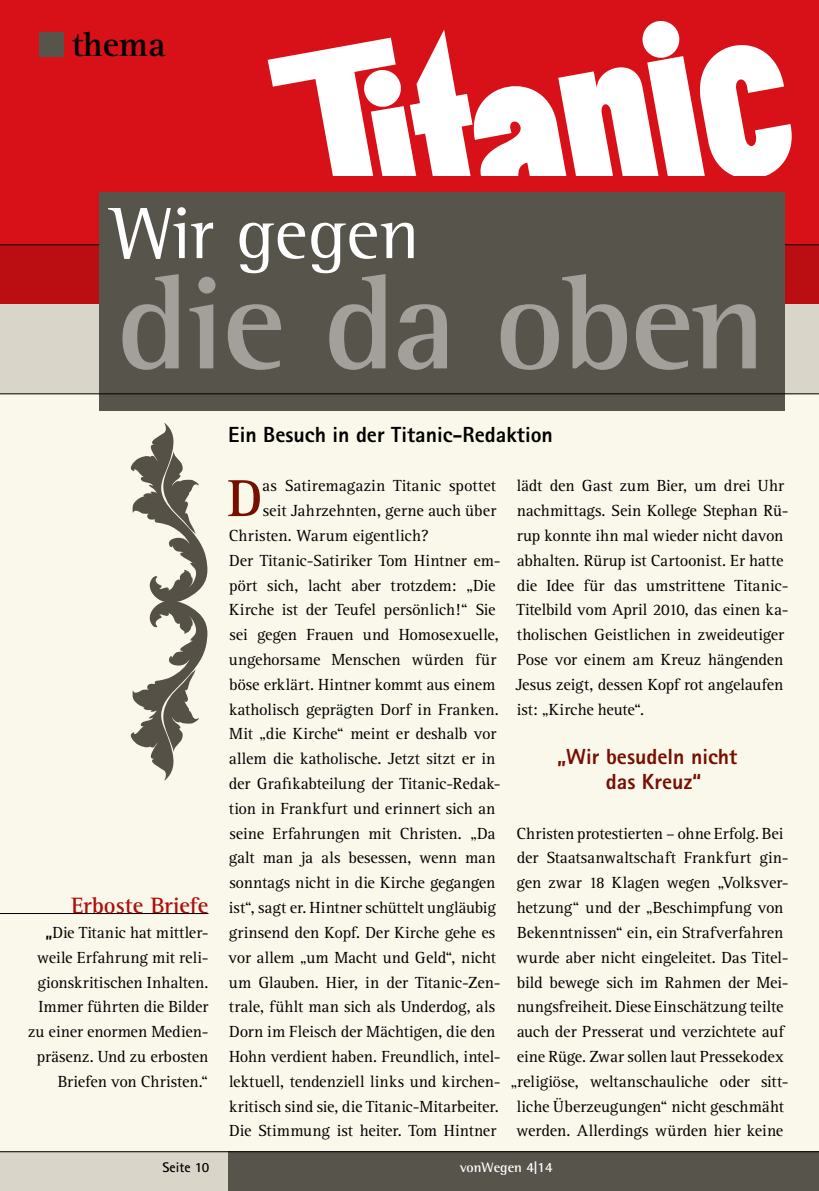
<style>
.page{position:relative;width:819px;height:1191px;background:#faf8eb}
.page>*{position:absolute;margin:0;border:0;box-sizing:border-box;transform-origin:0 0}
.t1{font:700 134.75px "Rotis Semi Serif";letter-spacing:-.015em;color:#a3a09b}
.t2{font:74.38px "Rotis Semi Serif";color:#fff}
.t3{font:700 53.9px "Rotis Serif";color:#770f00}
.t4{font:700 35px "Rotis Serif";color:#000}
.t5{font:700 22.75px "Rotis Semi Serif";color:#ae0f0a}
.t6{font:800 21.88px "Rotis Sans Serif";color:#000}
.t7{font:800 21.88px/24.8px "Rotis Sans Serif";color:#770f00;text-align:center}
.t8{font:16.62px/24.8px "Rotis Serif";color:#000}
.t9{font:700 14px "Rotis Semi Serif";color:#fff}
.t10{font:700 14px "Rotis Sans Serif";color:#000}
.s1{font-family:"Rotis Sans Serif";font-weight:800}
.s2{font-family:"Rotis Sans Serif"}
</style>
<div class="page">
<div style="left:0;top:0;width:819px;height:303px;background:#d71117"></div>
<svg style="left:268px;top:21px;width:524px;height:155px;fill:#fff"></svg>
<div style="left:0;top:1151px;width:819px;height:40px;background:#d9d5c8"></div>
<div style="left:228px;top:1151px;width:591px;height:40px;background:#57544c"></div>
<hr style="left:0;top:1151px;width:819px;height:1px;background:#000">
<svg style="left:0;top:245px;width:819px;height:148px;background:#cc857f"></svg>
<hr style="left:0;top:244px;width:819px;height:1px;background:#000">
<div style="left:99px;top:192px;width:685px;height:218px;background:#57544c"></div>
<hr style="left:0;top:393px;width:819px;height:1px;background:#000">
<hr style="left:0;top:913px;width:208px;height:1px;background:#000">
<svg style="left:130px;top:422px;width:78px;height:358px"></svg>
<div style="left:40px;top:32px;width:24px;height:24px;background:#57544c"></div>
<h3 class="t4" style="left:71px;top:24px;width:96px">thema</h3>
<h2 class="t2" style="left:112px;top:190px;width:309px">Wir gegen</h2>
<h1 class="t1" style="left:117px;top:242px;width:651px">die da oben</h1>
<h3 class="t5" style="left:71px;top:891px;width:138px">Erboste Briefe</h3>
<p class="t8" style="left:28px;top:920px;width:182px;text-align:right"><span class="s1">„</span>Die Titanic hat mittler&shy;weile Erfahrung mit reli&shy;gionskritischen Inhalten.<br>Immer führten die Bilder zu einer enormen Medien&shy;präsenz. Und zu erbosten<br>Briefen von Christen.“</p>
<h3 class="t6" style="left:228px;top:420px;width:326px">Ein Besuch in der Titanic-Redaktion</h3>
<h3 class="t3" style="left:227px;top:466px;width:36px">D</h3>
<p class="t8" style="left:262px;top:474px;width:235px">as Satiremagazin Titanic spottet</p>
<p class="t8" style="left:263px;top:498px;width:235px">seit Jahrzehnten, gerne auch über</p>
<p class="t8" style="left:229px;top:523px;width:202px">Christen. Warum eigentlich?</p>
<p class="t8" style="left:229px;top:548px;width:273px">Der Titanic-Satiriker Tom Hintner em-</p>
<p class="t8" style="left:229px;top:573px;width:268px">pört sich, lacht aber trotzdem: „Die</p>
<p class="t8" style="left:229px;top:598px;width:268px">Kirche ist der Teufel persönlich!“ Sie</p>
<p class="t8" style="left:229px;top:622px;width:271px">sei gegen Frauen und Homosexuelle,</p>
<p class="t8" style="left:229px;top:647px;width:269px">ungehorsame Menschen würden für</p>
<p class="t8" style="left:229px;top:672px;width:268px">böse erklärt. Hintner kommt aus einem</p>
<p class="t8" style="left:229px;top:697px;width:271px">katholisch geprägten Dorf in Franken.</p>
<p class="t8" style="left:229px;top:722px;width:268px">Mit „die Kirche“ meint er deshalb vor</p>
<p class="t8" style="left:229px;top:747px;width:268px">allem die katholische. Jetzt sitzt er in</p>
<p class="t8" style="left:229px;top:771px;width:273px">der Grafikabteilung der Titanic-Redak-</p>
<p class="t8" style="left:229px;top:796px;width:268px">tion in Frankfurt und erinnert sich an</p>
<p class="t8" style="left:229px;top:821px;width:268px">seine Erfahrungen mit Christen. „Da</p>
<p class="t8" style="left:229px;top:846px;width:268px">galt man ja als besessen, wenn man</p>
<p class="t8" style="left:229px;top:871px;width:268px">sonntags nicht in die Kirche gegangen</p>
<p class="t8" style="left:229px;top:895px;width:268px">ist“, sagt er. Hintner schüttelt ungläubig</p>
<p class="t8" style="left:229px;top:920px;width:268px">grinsend den Kopf. Der Kirche gehe es</p>
<p class="t8" style="left:229px;top:945px;width:269px">vor allem „um Macht und Geld“, nicht</p>
<p class="t8" style="left:229px;top:970px;width:273px">um Glauben. Hier, in der Titanic-Zen-</p>
<p class="t8" style="left:229px;top:995px;width:268px">trale, fühlt man sich als Underdog, als</p>
<p class="t8" style="left:229px;top:1019px;width:268px">Dorn im Fleisch der Mächtigen, die den</p>
<p class="t8" style="left:229px;top:1044px;width:273px">Hohn verdient haben. Freundlich, intel-</p>
<p class="t8" style="left:229px;top:1069px;width:273px">lektuell, tendenziell links und kirchen-</p>
<p class="t8" style="left:229px;top:1094px;width:271px">kritisch sind sie, die Titanic-Mitarbeiter.</p>
<p class="t8" style="left:229px;top:1119px;width:268px">Die Stimmung ist heiter. Tom Hintner</p>
<p class="t8" style="left:515px;top:474px;width:274px">lädt den Gast zum Bier, um drei Uhr nachmittags. Sein Kollege Stephan Rü&shy;rup konnte ihn mal wieder nicht davon abhalten. Rürup ist Cartoonist. Er hatte die Idee für das umstrittene Titanic-Titelbild vom April 2010, das einen ka&shy;tholischen Geistlichen in zweideutiger Pose vor einem am Kreuz hängenden Jesus zeigt, dessen Kopf rot angelaufen ist: „Kirche heute“.</p>
<h3 class="t7" style="left:557px;top:744px;width:182px">„Wir besudeln nicht das Kreuz“</h3>
<p class="t8" style="left:510px;top:821px;width:279px;text-align:center">Christen protestierten – ohne Erfolg. Bei der Staatsanwaltschaft Frankfurt gin&shy;gen zwar 18 Klagen wegen „Volksver&shy;hetzung“ und der „Beschimpfung von Bekenntnissen“ ein, ein Strafverfahren wurde aber nicht eingeleitet. Das Titel&shy;bild bewege sich im Rahmen der Mei&shy;nungsfreiheit. Diese Einschätzung teilte auch der Presserat und verzichtete auf eine Rüge. Zwar sollen laut Pressekodex „religiöse, weltanschauliche oder sitt&shy;liche Überzeugungen“ nicht geschmäht werden. Allerdings würden hier keine</p>
<p class="t10" style="left:163px;top:1158px;width:48px">Seite 10</p>
<p class="t9" style="left:459px;top:1159px;width:94px">vonWegen <span class="s2">4|14</span></p>
</div>
